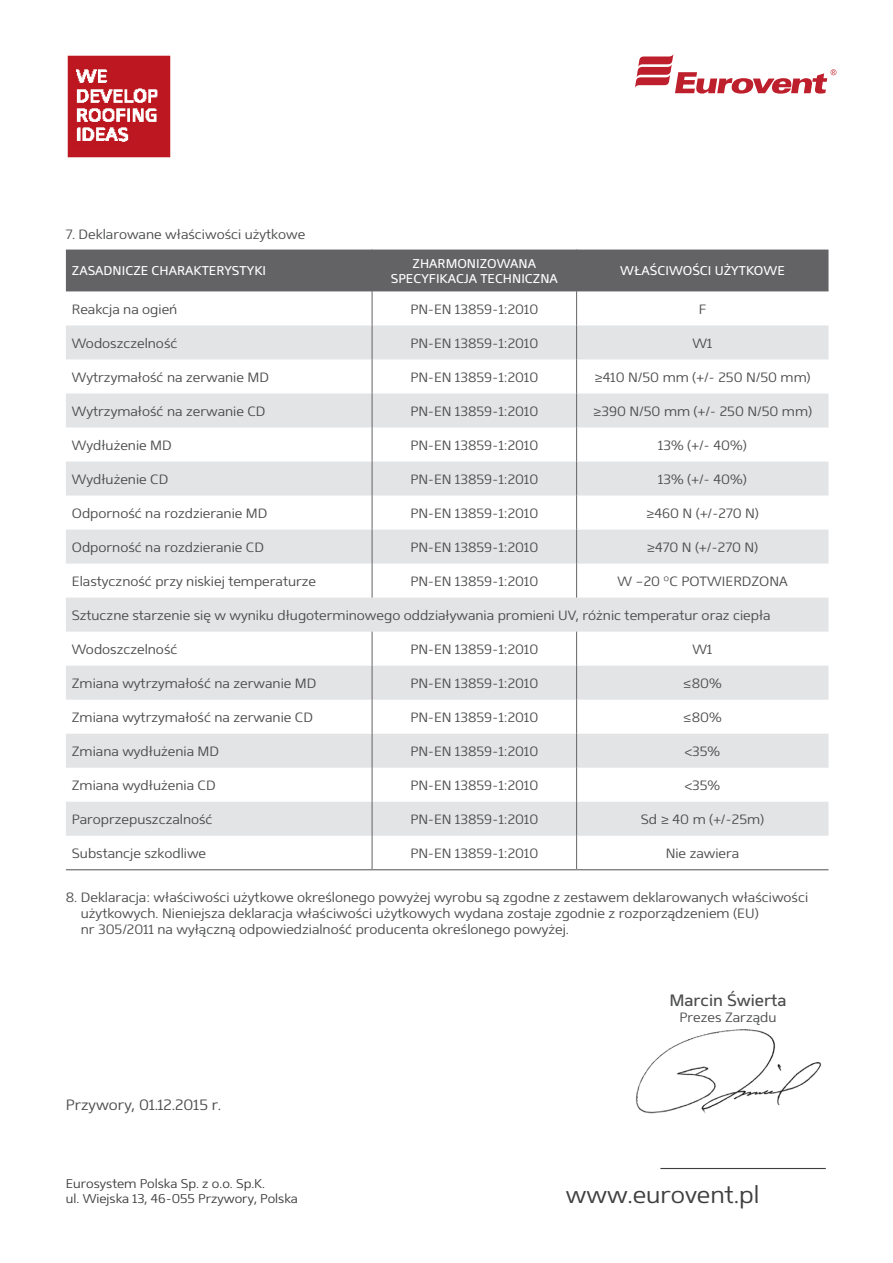
<style>
.page{position:relative;width:893px;height:1263px;background:#fff}
.page>*{position:absolute;margin:0;border:0;box-sizing:border-box;transform-origin:0 0}
.t1{font:300 24px "Mentone";color:#3e3e3f}
.Podpis_1{font:16.5px "Mentone";color:#4b4c4d}
.Stopka_Data{font:300 15px "Mentone";color:#4b4c4d}
.tabela{font:300 13.5px "Mentone";color:#4b4c4d}
.tabela_center{font:300 13.5px "Mentone";color:#4b4c4d}
.TABELA_odstep{font:300 13.5px/16.2px "Mentone";color:#4b4c4d}
.TABELA_center{font:300 13.5px "Mentone";color:#4b4c4d}
.Podpis_2{font:300 13.5px "Mentone";color:#4b4c4d}
.t2{font:300 12.75px/15.3px "Mentone";color:#3e3e3f}
.TABELA_bold_center{font:12.75px/15.3px "Mentone";color:#fff;text-align:center}
.TABELA_bold{font:12.75px "Mentone";color:#fff}
</style>
<div class="page">
<svg style="left:635px;top:54px;width:201px;height:40px"></svg>
<hr style="left:660px;top:1168px;width:166px;height:1px;background:#3e3e3f">
<img style="left:67px;top:55px;width:104px;height:103px">
<img style="left:636px;top:1029px;width:186px;height:85px">
<div style="left:66px;top:250px;width:762px;height:41px;background:#636366"></div>
<svg style="left:66px;top:325px;width:762px;height:511px;fill:#e3e4e6"></svg>
<hr style="left:372px;top:250px;width:1px;height:41px;background:#636366">
<hr style="left:576px;top:250px;width:1px;height:41px;background:#636366">
<hr style="left:372px;top:291px;width:1px;height:34px;background:#636366">
<hr style="left:576px;top:291px;width:1px;height:34px;background:#636366">
<hr style="left:372px;top:325px;width:1px;height:34px;background:#636366">
<hr style="left:576px;top:325px;width:1px;height:34px;background:#636366">
<hr style="left:372px;top:359px;width:1px;height:34px;background:#636366">
<hr style="left:576px;top:359px;width:1px;height:34px;background:#636366">
<hr style="left:372px;top:393px;width:1px;height:34px;background:#636366">
<hr style="left:576px;top:393px;width:1px;height:34px;background:#636366">
<hr style="left:372px;top:427px;width:1px;height:34px;background:#636366">
<hr style="left:576px;top:427px;width:1px;height:34px;background:#636366">
<hr style="left:372px;top:461px;width:1px;height:34px;background:#636366">
<hr style="left:576px;top:461px;width:1px;height:34px;background:#636366">
<hr style="left:372px;top:495px;width:1px;height:35px;background:#636366">
<hr style="left:576px;top:495px;width:1px;height:35px;background:#636366">
<hr style="left:372px;top:530px;width:1px;height:34px;background:#636366">
<hr style="left:576px;top:530px;width:1px;height:34px;background:#636366">
<hr style="left:372px;top:564px;width:1px;height:34px;background:#636366">
<hr style="left:576px;top:564px;width:1px;height:34px;background:#636366">
<hr style="left:372px;top:632px;width:1px;height:34px;background:#636366">
<hr style="left:576px;top:632px;width:1px;height:34px;background:#636366">
<hr style="left:372px;top:666px;width:1px;height:34px;background:#636366">
<hr style="left:576px;top:666px;width:1px;height:34px;background:#636366">
<hr style="left:372px;top:700px;width:1px;height:34px;background:#636366">
<hr style="left:576px;top:700px;width:1px;height:34px;background:#636366">
<hr style="left:372px;top:734px;width:1px;height:34px;background:#636366">
<hr style="left:576px;top:734px;width:1px;height:34px;background:#636366">
<hr style="left:372px;top:768px;width:1px;height:34px;background:#636366">
<hr style="left:576px;top:768px;width:1px;height:34px;background:#636366">
<hr style="left:372px;top:802px;width:1px;height:34px;background:#636366">
<hr style="left:576px;top:802px;width:1px;height:34px;background:#636366">
<hr style="left:372px;top:836px;width:1px;height:33px;background:#636366">
<hr style="left:576px;top:836px;width:1px;height:33px;background:#636366">
<hr style="left:66px;top:869px;width:306px;height:1px;background:#636366">
<hr style="left:372px;top:869px;width:205px;height:1px;background:#636366">
<hr style="left:577px;top:869px;width:251px;height:1px;background:#636366">
<p class="TABELA_odstep" style="left:66px;top:226px;width:241px">7. Deklarowane właściwości użytkowe</p>
<p class="TABELA_bold" style="left:72px;top:263px;width:196px">ZASADNICZE CHARAKTERYSTYKI</p>
<p class="TABELA_bold_center" style="left:391px;top:255px;width:169px">ZHARMONIZOWANA<br>SPECYFIKACJA TECHNICZNA</p>
<p class="TABELA_bold_center" style="left:620px;top:263px;width:166px">WŁAŚCIWOŚCI UŻYTKOWE</p>
<p class="tabela" style="left:72px;top:301px;width:107px">Reakcja na ogień</p>
<p class="tabela_center" style="left:410px;top:301px;width:129px">PN-EN 13859-1:2010</p>
<p class="tabela_center" style="left:699px;top:301px;width:9px">F</p>
<p class="tabela" style="left:72px;top:335px;width:107px">Wodoszczelność</p>
<p class="tabela_center" style="left:410px;top:335px;width:129px">PN-EN 13859-1:2010</p>
<p class="tabela_center" style="left:693px;top:335px;width:21px">W1</p>
<p class="tabela" style="left:72px;top:369px;width:199px">Wytrzymałość na zerwanie MD</p>
<p class="tabela_center" style="left:410px;top:369px;width:129px">PN-EN 13859-1:2010</p>
<p class="tabela_center" style="left:594px;top:369px;width:218px">≥410 N/50 mm (+/- 250 N/50 mm)</p>
<p class="tabela" style="left:72px;top:403px;width:195px">Wytrzymałość na zerwanie CD</p>
<p class="tabela_center" style="left:410px;top:403px;width:129px">PN-EN 13859-1:2010</p>
<p class="tabela_center" style="left:593px;top:403px;width:221px">≥390 N/50 mm (+/- 250 N/50 mm)</p>
<p class="tabela" style="left:72px;top:437px;width:101px">Wydłużenie MD</p>
<p class="tabela_center" style="left:410px;top:437px;width:129px">PN-EN 13859-1:2010</p>
<p class="tabela_center" style="left:658px;top:437px;width:90px">13% (+/- 40%)</p>
<p class="tabela" style="left:72px;top:471px;width:98px">Wydłużenie CD</p>
<p class="tabela_center" style="left:410px;top:471px;width:129px">PN-EN 13859-1:2010</p>
<p class="tabela_center" style="left:658px;top:471px;width:90px">13% (+/- 40%)</p>
<p class="tabela" style="left:72px;top:505px;width:197px">Odporność na rozdzieranie MD</p>
<p class="tabela_center" style="left:410px;top:505px;width:129px">PN-EN 13859-1:2010</p>
<p class="tabela_center" style="left:646px;top:505px;width:114px">≥460 N (+/-270 N)</p>
<p class="tabela" style="left:72px;top:539px;width:194px">Odporność na rozdzieranie CD</p>
<p class="tabela_center" style="left:410px;top:539px;width:129px">PN-EN 13859-1:2010</p>
<p class="tabela_center" style="left:647px;top:539px;width:113px">≥470 N (+/-270 N)</p>
<p class="tabela" style="left:72px;top:573px;width:246px">Elastyczność przy niskiej temperaturze</p>
<p class="tabela_center" style="left:410px;top:573px;width:129px">PN-EN 13859-1:2010</p>
<p class="tabela_center" style="left:617px;top:573px;width:172px">W –20 ºC POTWIERDZONA</p>
<p class="tabela" style="left:72px;top:607px;width:700px">Sztuczne starzenie się w wyniku długoterminowego oddziaływania promieni UV, różnic temperatur oraz ciepła</p>
<p class="tabela" style="left:72px;top:641px;width:107px">Wodoszczelność</p>
<p class="tabela_center" style="left:410px;top:641px;width:129px">PN-EN 13859-1:2010</p>
<p class="tabela_center" style="left:693px;top:641px;width:21px">W1</p>
<p class="tabela" style="left:72px;top:675px;width:246px">Zmiana wytrzymałość na zerwanie MD</p>
<p class="tabela_center" style="left:410px;top:675px;width:129px">PN-EN 13859-1:2010</p>
<p class="tabela_center" style="left:683px;top:675px;width:40px">≤80%</p>
<p class="tabela" style="left:72px;top:709px;width:243px">Zmiana wytrzymałość na zerwanie CD</p>
<p class="tabela_center" style="left:410px;top:709px;width:129px">PN-EN 13859-1:2010</p>
<p class="tabela_center" style="left:683px;top:709px;width:40px">≤80%</p>
<p class="tabela" style="left:72px;top:743px;width:149px">Zmiana wydłużenia MD</p>
<p class="tabela_center" style="left:410px;top:743px;width:129px">PN-EN 13859-1:2010</p>
<p class="tabela_center" style="left:685px;top:743px;width:37px">&lt;35%</p>
<p class="tabela" style="left:72px;top:777px;width:145px">Zmiana wydłużenia CD</p>
<p class="tabela_center" style="left:410px;top:777px;width:129px">PN-EN 13859-1:2010</p>
<p class="tabela_center" style="left:685px;top:777px;width:37px">&lt;35%</p>
<p class="tabela" style="left:72px;top:811px;width:142px">Paroprzepuszczalność</p>
<p class="tabela_center" style="left:410px;top:811px;width:129px">PN-EN 13859-1:2010</p>
<p class="TABELA_center" style="left:641px;top:811px;width:125px">Sd ≥ 40 m (+/-25m)</p>
<p class="tabela" style="left:72px;top:845px;width:136px">Substancje szkodliwe</p>
<p class="tabela_center" style="left:410px;top:845px;width:129px">PN-EN 13859-1:2010</p>
<p class="tabela_center" style="left:666px;top:845px;width:75px">Nie zawiera</p>
<p class="TABELA_odstep" style="left:81px;top:889px;width:729px;text-indent:-15px">8. Deklaracja: właściwości użytkowe określonego powyżej wyrobu są zgodne z zestawem deklarowanych właściwości użytkowych. Nieniejsza deklaracja właściwości użytkowych wydana zostaje zgodnie z rozporządzeniem (EU)<br>nr 305/2011 na wyłączną odpowiedzialność producenta określonego powyżej.</p>
<p class="Stopka_Data" style="left:66px;top:1095px;width:157px">Przywory, 01.12.2015 r.</p>
<p class="t2" style="left:66px;top:1176px;width:233px">Eurosystem Polska Sp. z o.o. Sp.K.<br>ul. Wiejska 13, 46-055 Przywory, Polska</p>
<p class="Podpis_1" style="left:669px;top:990px;width:119px">Marcin Świerta</p>
<p class="Podpis_2" style="left:679px;top:1009px;width:98px">Prezes Zarządu</p>
<h1 class="t1" style="left:566px;top:1181px;width:195px">www.eurovent.pl</h1>
</div>
